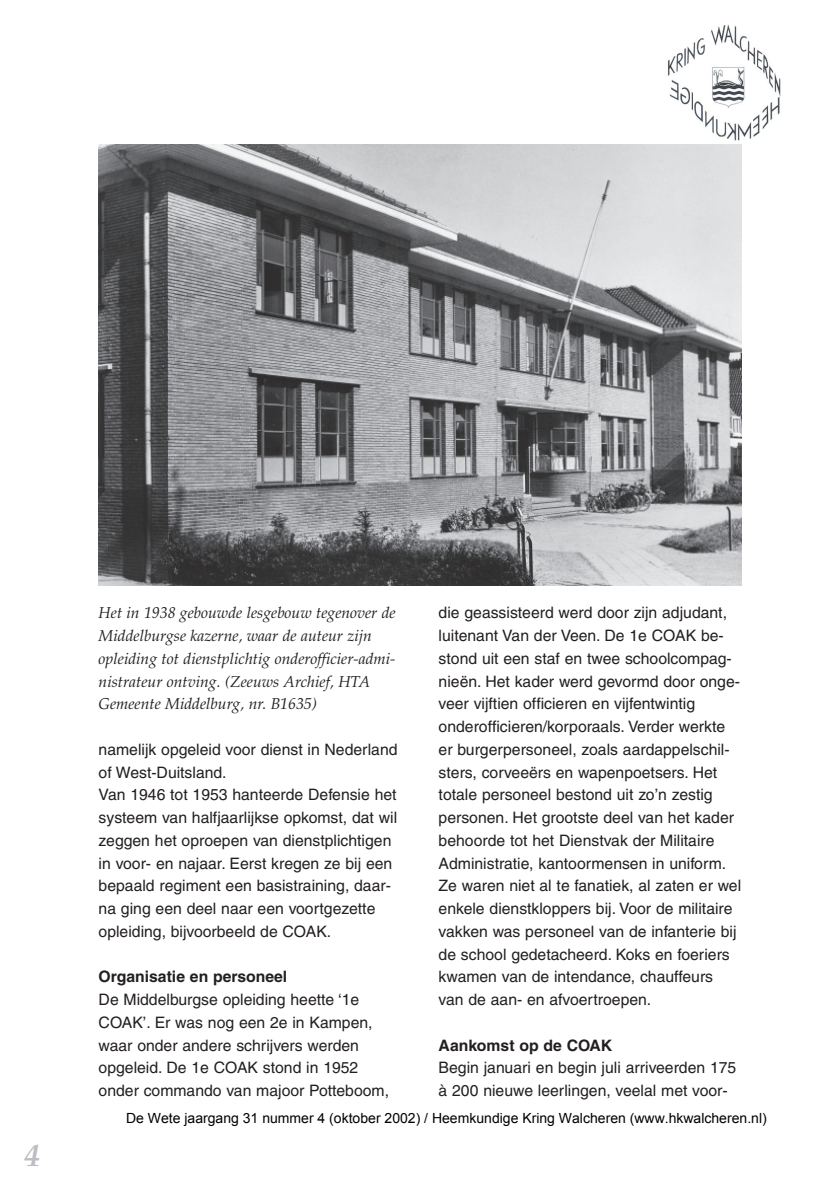
<style>
.page{position:relative;width:819px;height:1191px;background:#fff}
.page>*{position:absolute;margin:0;border:0;box-sizing:border-box;transform-origin:0 0}
.t1{font:italic 700 31.5px "Palatino";color:#bdbec1}
.t2{font:15.75px/22.8px "Helvetica";color:#231f20}
.t3{font:italic 15.75px/22.8px "Palatino";color:#231f20}
.t4{font:700 15.75px "Helvetica";color:#231f20}
.t5{font:14px "Arial";color:#000}
</style>
<div class="page">
<img style="left:667px;top:24px;width:114px;height:124px">
<img style="left:99px;top:144px;width:642px;height:442px">
<h1 class="t1" style="left:24px;top:1143px;width:17px">4</h1>
<p class="t3" style="left:99px;top:603px;width:298px">Het in 1938 gebouwde lesgebouw tegenover de Middelburgse kazerne, waar de auteur zijn opleiding tot dienstplichtig onderofficier-admi&shy;nistrateur ontving. (Zeeuws Archief, HTA Gemeente Middelburg, nr. B1635)</p>
<p class="t2" style="left:99px;top:739px;width:300px">namelijk opgeleid voor dienst in Nederland of West-Duitsland.<br>Van 1946 tot 1953 hanteerde Defensie het systeem van halfjaarlijkse opkomst, dat wil zeggen het oproepen van dienstplichtigen in voor- en najaar. Eerst kregen ze bij een bepaald regiment een basistraining, daar&shy;na ging een deel naar een voortgezette opleiding, bijvoorbeeld de COAK.</p>
<p class="t4" style="left:99px;top:971px;width:190px">Organisatie en personeel</p>
<p class="t2" style="left:99px;top:989px;width:292px">De Middelburgse opleiding heette ‘1e COAK’. Er was nog een 2e in Kampen, waar onder andere schrijvers werden opgeleid. De 1e COAK stond in 1952 onder commando van majoor Potteboom,</p>
<p class="t2" style="left:438px;top:603px;width:304px">die geassisteerd werd door zijn adjudant, luitenant Van der Veen. De 1e COAK be&shy;stond uit een staf en twee schoolcompag&shy;nieën. Het kader werd gevormd door onge&shy;veer vijftien officieren en vijfentwintig onderofficieren/korporaals. Verder werkte er burgerpersoneel, zoals aardappelschil&shy;sters, corveeërs en wapenpoetsers. Het totale personeel bestond uit zo’n zestig personen. Het grootste deel van het kader behoorde tot het Dienstvak der Militaire Administratie, kantoormensen in uniform.<br>Ze waren niet al te fanatiek, al zaten er wel enkele dienstkloppers bij. Voor de militaire vakken was personeel van de infanterie bij de school gedetacheerd. Koks en foeriers kwamen van de intendance, chauffeurs van de aan- en afvoertroepen.</p>
<p class="t4" style="left:438px;top:1039px;width:175px">Aankomst op de COAK</p>
<p class="t2" style="left:438px;top:1058px;width:299px">Begin januari en begin juli arriveerden 175 à 200 nieuwe leerlingen, veelal met voor-</p>
<p class="t5" style="left:126px;top:1109px;width:642px">De Wete jaargang 31 nummer 4 (oktober 2002) / Heemkundige Kring Walcheren (www.hkwalcheren.nl)</p>
</div>
